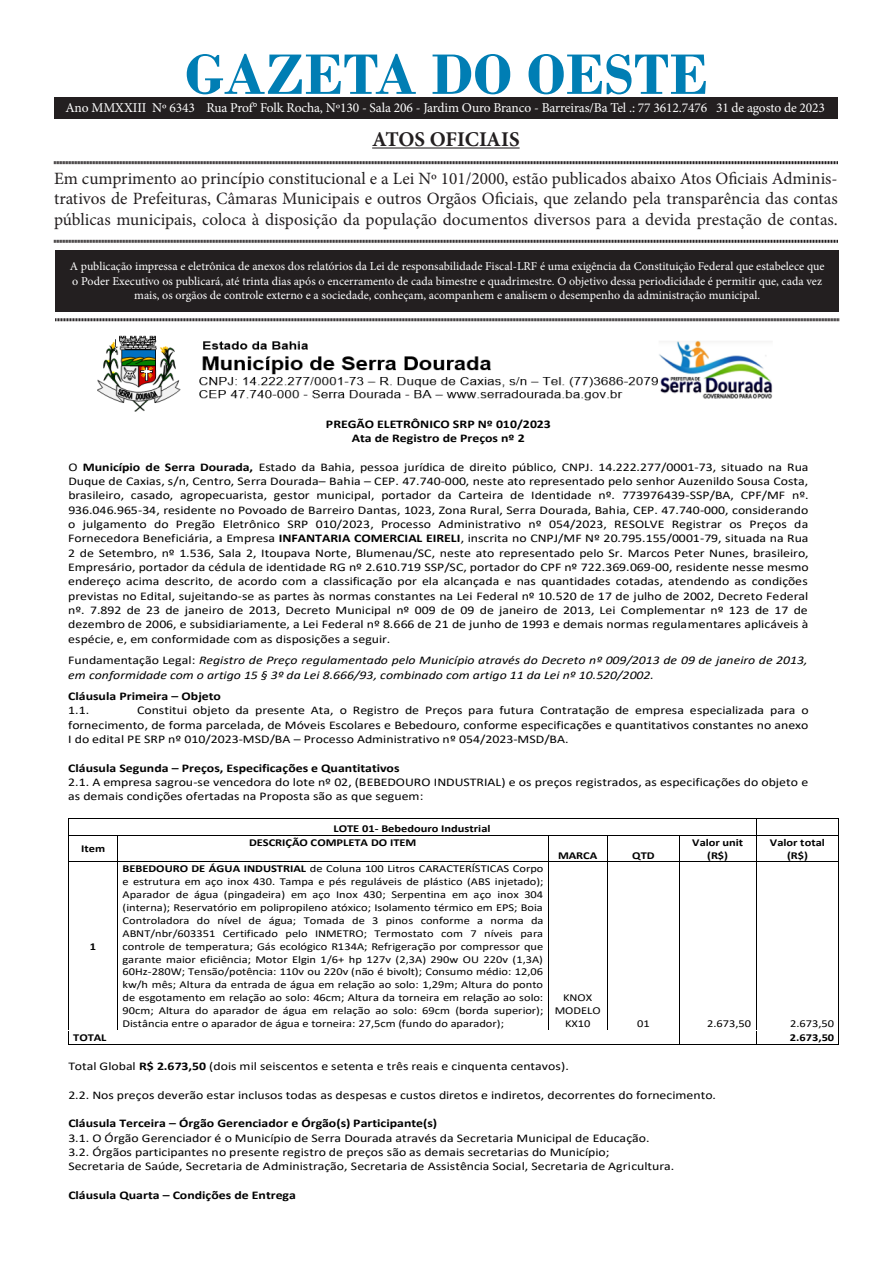
<style>
.page{position:relative;width:893px;height:1263px;background:#fff}
.page>*{position:absolute;margin:0;border:0;box-sizing:border-box;transform-origin:0 0}
.t1{font:700 60px "Bodoni";color:#007eb4}
.t2{font:700 21px "Minion Pro";letter-spacing:-.005em;color:#231f20}
.t3{font:17.25px/20.7px "Minion Pro";color:#231f20;text-align:justify}
.t4{font:13.5px "Minion Pro";letter-spacing:-.01em;color:#fff}
.t5{font:12px/14.4px "Minion Pro";color:#fff;text-align:center}
.t6{font:11.7px/14.4px "Calibri";color:#000;text-align:justify;scale:1.18 1}
.t7{font:italic 11.7px/14.4px "Calibri";color:#000;scale:1.18 1}
.t8{font:700 11.7px/14.4px "Calibri";color:#000;text-align:center;scale:1.18 1}
.t9{font:10.5px/12.9px "Calibri";letter-spacing:.005em;color:#000;text-align:justify;scale:1.18 1}
.t10{font:700 10.5px/12.9px "Calibri";letter-spacing:-.005em;color:#000;text-align:center;scale:1.18 1}
.s1{font-weight:700}
.s2{font-style:normal}
.s3{font-weight:400}
</style>
<div class="page">
<div style="left:55px;top:250px;width:784px;height:61px;background:#231f20"></div>
<hr style="left:372px;top:147px;width:148px;height:2px;background:#231f20">
<svg style="left:54px;top:161px;width:784px;height:4px;background:#908e8e"></svg>
<svg style="left:54px;top:239px;width:784px;height:4px;background:#908e8e"></svg>
<svg style="left:55px;top:318px;width:784px;height:4px;background:#908e8e"></svg>
<div style="left:54px;top:98px;width:784px;height:20px;background:#231f20"></div>
<img style="left:98px;top:335px;width:675px;height:77px">
<hr style="left:69px;top:818px;width:687px;height:1px;background:#000">
<hr style="left:756px;top:818px;width:82px;height:1px;background:#000">
<hr style="left:69px;top:835px;width:48px;height:1px;background:#000">
<hr style="left:118px;top:835px;width:430px;height:1px;background:#000">
<hr style="left:549px;top:835px;width:58px;height:1px;background:#000">
<hr style="left:607px;top:835px;width:73px;height:1px;background:#000">
<hr style="left:680px;top:835px;width:76px;height:1px;background:#000">
<hr style="left:756px;top:835px;width:82px;height:1px;background:#000">
<svg style="left:68px;top:818px;width:1px;height:44px"></svg>
<hr style="left:69px;top:862px;width:48px;height:1px;background:#000">
<svg style="left:117px;top:835px;width:1px;height:27px"></svg>
<hr style="left:118px;top:862px;width:430px;height:1px;background:#000">
<svg style="left:548px;top:835px;width:1px;height:27px"></svg>
<hr style="left:549px;top:862px;width:58px;height:1px;background:#000">
<svg style="left:607px;top:836px;width:1px;height:26px"></svg>
<hr style="left:607px;top:862px;width:73px;height:1px;background:#000">
<hr style="left:680px;top:862px;width:76px;height:1px;background:#000">
<svg style="left:756px;top:819px;width:1px;height:43px"></svg>
<hr style="left:756px;top:862px;width:82px;height:1px;background:#000">
<svg style="left:838px;top:818px;width:1px;height:44px"></svg>
<hr style="left:68px;top:862px;width:1px;height:168px;background:#000">
<hr style="left:117px;top:862px;width:1px;height:168px;background:#000">
<hr style="left:548px;top:862px;width:1px;height:168px;background:#000">
<hr style="left:607px;top:862px;width:1px;height:168px;background:#000">
<hr style="left:680px;top:862px;width:1px;height:168px;background:#000">
<hr style="left:756px;top:862px;width:1px;height:168px;background:#000">
<hr style="left:838px;top:862px;width:1px;height:168px;background:#000">
<hr style="left:69px;top:1030px;width:48px;height:1px;background:#000">
<hr style="left:118px;top:1030px;width:430px;height:1px;background:#000">
<hr style="left:549px;top:1030px;width:58px;height:1px;background:#000">
<hr style="left:607px;top:1030px;width:73px;height:1px;background:#000">
<hr style="left:680px;top:1030px;width:76px;height:1px;background:#000">
<hr style="left:756px;top:1030px;width:82px;height:1px;background:#000">
<svg style="left:68px;top:1031px;width:1px;height:14px"></svg>
<hr style="left:69px;top:1044px;width:611px;height:1px;background:#000">
<hr style="left:680px;top:1044px;width:76px;height:1px;background:#000">
<svg style="left:756px;top:1030px;width:1px;height:14px"></svg>
<hr style="left:756px;top:1044px;width:82px;height:1px;background:#000">
<svg style="left:838px;top:1030px;width:1px;height:15px"></svg>
<p class="t1" style="left:185px;top:39px;width:525px">GAZETA DO OESTE</p>
<p class="t2" style="left:372px;top:124px;width:149px">ATOS OFICIAIS</p>
<p class="t3" style="left:54px;top:168px;width:785px">Em cumprimento ao princípio constitucional e a Lei Nº 101/2000, estão publicados abaixo Atos Oficiais Adminis&shy;trativos de Prefeituras, Câmaras Municipais e outros Orgãos Oficiais, que zelando pela transparência das contas públicas municipais, coloca à disposição da população documentos diversos para a devida prestação de contas.</p>
<p class="t5" style="left:70px;top:259px;width:756px">A publicação impressa e eletrônica de anexos dos relatórios da Lei de responsabilidade Fiscal-LRF é uma exigência da Constituição Federal que estabelece que o Poder Executivo os publicará, até trinta dias após o encerramento de cada bimestre e quadrimestre. O objetivo dessa periodicidade é permitir que, cada vez mais, os orgãos de controle externo e a sociedade, conheçam, acompanhem e analisem o desempenho da administração municipal.</p>
<p class="t4" style="left:65px;top:98px;width:761px">Ano MMXXIII Nº 6343 Rua Prof° Folk Rocha, Nº130 - Sala 206 - Jardim Ouro Branco - Barreiras/Ba Tel .: 77 3612.7476 31 de agosto de 2023</p>
<p class="t8" style="left:326px;top:416px;width:192px">PREGÃO ELETRÔNICO SRP Nº 010/2023<br>Ata de Registro de Preços nº 2</p>
<p class="t6" style="left:68px;top:459px;width:629px">O <span class="s1">Município de Serra Dourada,</span> Estado da Bahia, pessoa jurídica de direito público, CNPJ. 14.222.277/0001-73, situado na Rua Duque de Caxias, s/n, Centro, Serra Dourada– Bahia – CEP. 47.740-000, neste ato representado pelo senhor Auzenildo Sousa Costa, brasileiro, casado, agropecuarista, gestor municipal, portador da Carteira de Identidade nº. 773976439-SSP/BA, CPF/MF nº.<br>936.046.965-34, residente no Povoado de Barreiro Dantas, 1023, Zona Rural, Serra Dourada, Bahia, CEP. 47.740-000, considerando o julgamento do Pregão Eletrônico SRP 010/2023, Processo Administrativo nº 054/2023, RESOLVE Registrar os Preços da Fornecedora Beneficiária, a Empresa <span class="s1">INFANTARIA COMERCIAL EIRELI</span>, inscrita no CNPJ/MF Nº 20.795.155/0001-79, situada na Rua 2 de Setembro, nº 1.536, Sala 2, Itoupava Norte, Blumenau/SC, neste ato representado pelo Sr. Marcos Peter Nunes, brasileiro, Empresário, portador da cédula de identidade RG nº 2.610.719 SSP/SC, portador do CPF nº 722.369.069-00, residente nesse mesmo endereço acima descrito, de acordo com a classificação por ela alcançada e nas quantidades cotadas, atendendo as condições previstas no Edital, sujeitando-se as partes às normas constantes na Lei Federal nº 10.520 de 17 de julho de 2002, Decreto Federal nº. 7.892 de 23 de janeiro de 2013, Decreto Municipal nº 009 de 09 de janeiro de 2013, Lei Complementar nº 123 de 17 de dezembro de 2006, e subsidiariamente, a Lei Federal nº 8.666 de 21 de junho de 1993 e demais normas regulamentares aplicáveis à espécie, e, em conformidade com as disposições a seguir.</p>
<p class="t7" style="left:68px;top:653px;width:628px"><span class="s2">Fundamentação Legal:</span> Registro de Preço regulamentado pelo Município através do Decreto nº 009/2013 de 09 de janeiro de 2013, em conformidade com o artigo 15 § 3º da Lei 8.666/93, combinado com artigo 11 da Lei nº 10.520/2002.</p>
<p class="t8" style="left:68px;top:689px;width:131px;text-align:left">Cláusula Primeira – Objeto<br><span class="s3">1.1.</span></p>
<p class="t6" style="left:68px;top:703px;width:629px;text-indent:69px">Constitui objeto da presente Ata, o Registro de Preços para futura Contratação de empresa especializada para o fornecimento, de forma parcelada, de Móveis Escolares e Bebedouro, conforme especificações e quantitativos constantes no anexo I do edital PE SRP nº 010/2023-MSD/BA – Processo Administrativo nº 054/2023-MSD/BA.</p>
<p class="t6" style="left:68px;top:760px;width:629px;text-align:left"><span class="s1">Cláusula Segunda – Preços, Especificações e Quantitativos<br></span>2.1. A empresa sagrou-se vencedora do lote nº 02, (BEBEDOURO INDUSTRIAL) e os preços registrados, as especificações do objeto e as demais condições ofertadas na Proposta são as que seguem:</p>
<p class="t10" style="left:334px;top:822px;width:134px">LOTE 01- Bebedouro Industrial</p>
<p class="t10" style="left:81px;top:842px;width:22px">Item</p>
<p class="t10" style="left:249px;top:836px;width:143px">DESCRIÇÃO COMPLETA DO ITEM</p>
<p class="t10" style="left:692px;top:836px;width:45px">Valor unit (R$)</p>
<p class="t10" style="left:770px;top:836px;width:48px">Valor total (R$)</p>
<p class="t10" style="left:558px;top:848px;width:35px">MARCA</p>
<p class="t10" style="left:632px;top:848px;width:21px">QTD</p>
<p class="t10" style="left:90px;top:939px;width:7px">1</p>
<p class="t9" style="left:123px;top:862px;width:358px"><span class="s1">BEBEDOURO DE ÁGUA INDUSTRIAL</span> de Coluna 100 Litros CARACTERÍSTICAS Corpo e estrutura em aço inox 430. Tampa e pés reguláveis de plástico (ABS injetado); Aparador de água (pingadeira) em aço Inox 430; Serpentina em aço inox 304 (interna); Reservatório em polipropileno atóxico; Isolamento térmico em EPS; Boia Controladora do nível de água; Tomada de 3 pinos conforme a norma da ABNT/nbr/603351 Certificado pelo INMETRO; Termostato com 7 níveis para controle de temperatura; Gás ecológico R134A; Refrigeração por compressor que garante maior eficiência; Motor Elgin 1/6+ hp 127v (2,3A) 290w OU 220v (1,3A)<br>60Hz-280W; Tensão/potência: 110v ou 220v (não é bivolt); Consumo médio: 12,06 kw/h mês; Altura da entrada de água em relação ao solo: 1,29m; Altura do ponto de esgotamento em relação ao solo: 46cm; Altura da torneira em relação ao solo:<br>90cm; Altura do aparador de água em relação ao solo: 69cm (borda superior); Distância entre o aparador de água e torneira: 27,5cm (fundo do aparador);</p>
<p class="t9" style="left:555px;top:991px;width:41px;text-align:center">KNOX<br>MODELO<br>KX10</p>
<p class="t9" style="left:637px;top:1017px;width:12px">01</p>
<p class="t9" style="left:707px;top:1017px;width:39px">2.673,50</p>
<p class="t9" style="left:790px;top:1017px;width:39px">2.673,50</p>
<p class="t10" style="left:73px;top:1030px;width:30px">TOTAL</p>
<p class="t10" style="left:790px;top:1030px;width:39px">2.673,50</p>
<p class="t6" style="left:68px;top:1058px;width:426px">Total Global <span class="s1">R$ 2.673,50</span> (dois mil seiscentos e setenta e três reais e cinquenta centavos).</p>
<p class="t6" style="left:68px;top:1087px;width:550px">2.2. Nos preços deverão estar inclusos todas as despesas e custos diretos e indiretos, decorrentes do fornecimento.</p>
<p class="t6" style="left:68px;top:1116px;width:515px;text-align:left"><span class="s1">Cláusula Terceira – Órgão Gerenciador e Órgão(s) Participante(s)<br></span>3.1. O Órgão Gerenciador é o Município de Serra Dourada através da Secretaria Municipal de Educação.<br>3.2. Órgãos participantes no presente registro de preços são as demais secretarias do Município;<br>Secretaria de Saúde, Secretaria de Administração, Secretaria de Assistência Social, Secretaria de Agricultura.</p>
<p class="t8" style="left:68px;top:1188px;width:194px">Cláusula Quarta – Condições de Entrega</p>
</div>
